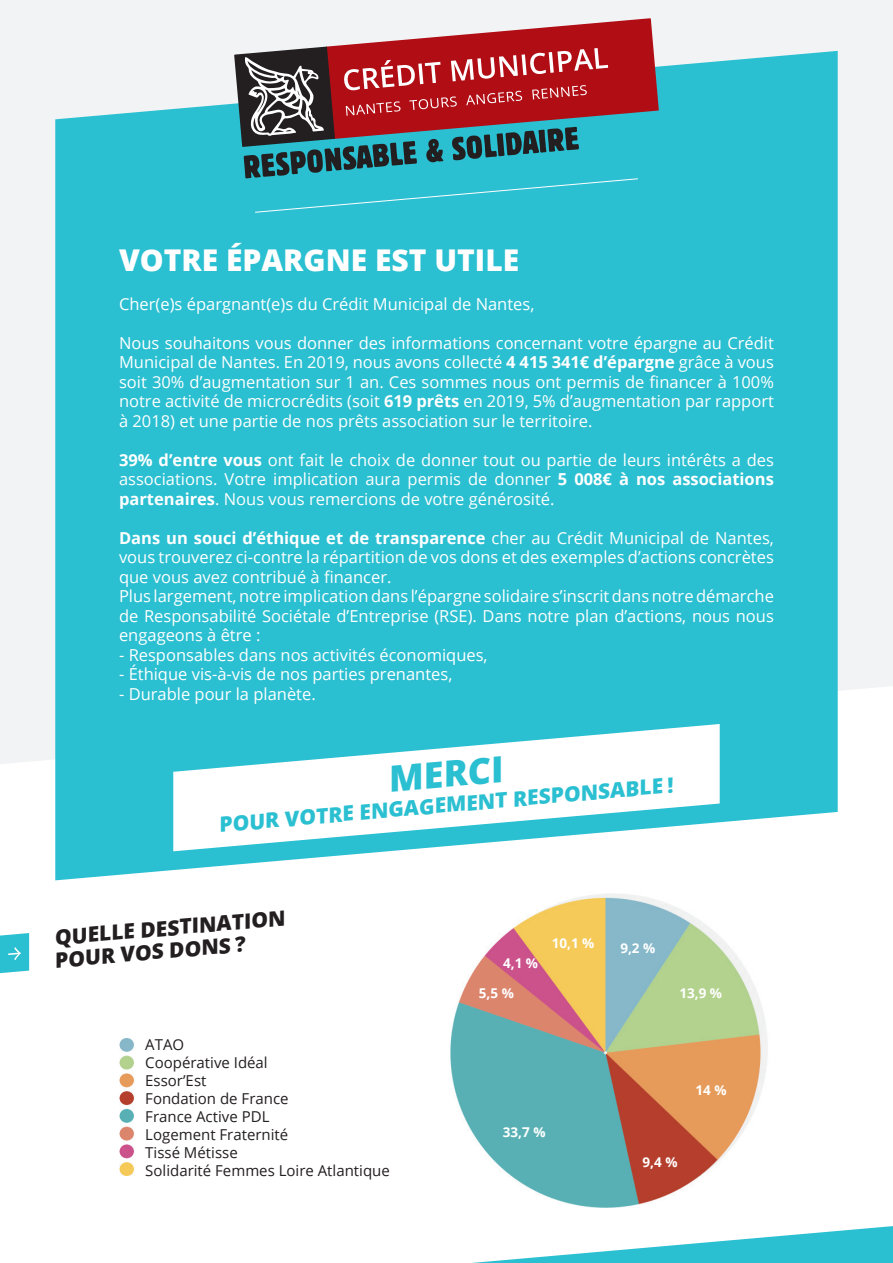
<style>
.page{position:relative;width:893px;height:1263px;background:#fff}
.page>*{position:absolute;margin:0;border:0;box-sizing:border-box;transform-origin:0 0}
.t1{font:800 36px "Open Sans";color:#2abfd1}
.t2{font:800 30px "Open Sans";color:#fff}
.t3{font:800 21px "Open Sans";color:#2abfd1}
.t4{font:800 21px/22.5px "Open Sans";color:#231f20}
.t5{font:16.5px/19.5px "Open Sans";color:#fff;text-align:justify}
.t6{font:15px/18px "Open Sans";color:#231f20}
.t7{font:700 13.5px "Open Sans";color:#fff}
.s1{font-weight:700}
</style>
<div class="page">
<div style="left:0;top:0;width:893px;height:764px;background:#f2f3f4"></div>
<div style="left:55px;top:51px;width:783px;height:829px;background:#2abfd1"></div>
<svg style="left:173px;top:724px;width:547px;height:127px"></svg>
<img style="left:450px;top:894px;width:318px;height:314px">
<img style="left:119px;top:1038px;width:15px;height:138px">
<svg style="left:472px;top:1226px;width:421px;height:37px"></svg>
<svg style="left:0;top:933px;width:29px;height:41px"></svg>
<svg style="left:234px;top:18px;width:425px;height:195px;background:#75757f"></svg>
<h2 class="t2" style="left:119px;top:248px;width:402px">VOTRE ÉPARGNE EST UTILE</h2>
<p class="t5" style="left:119px;top:296px;width:417px">Cher(e)s épargnant(e)s du Crédit Municipal de Nantes,</p>
<p class="t5" style="left:119px;top:335px;width:656px">Nous souhaitons vous donner des informations concernant votre épargne au Crédit Municipal de Nantes. En 2019, nous avons collecté <span class="s1">4 415 341€ d’épargne</span> grâce à vous soit 30% d’augmentation sur 1 an. Ces sommes nous ont permis de financer à 100% notre activité de microcrédits (soit <span class="s1">619 prêts</span> en 2019, 5% d’augmentation par rapport à 2018) et une partie de nos prêts association sur le territoire.</p>
<p class="t5" style="left:119px;top:452px;width:656px"><span class="s1">39% d’entre vous</span> ont fait le choix de donner tout ou partie de leurs intérêts a des associations. Votre implication aura permis de donner <span class="s1">5 008€ à nos associations partenaires</span>. Nous vous remercions de votre générosité.</p>
<p class="t5" style="left:119px;top:530px;width:656px;text-align:left"><span class="s1">Dans un souci d’éthique et de transparence</span> cher au Crédit Municipal de Nantes, vous trouverez ci-contre la répartition de vos dons et des exemples d’actions concrètes que vous avez contribué à financer.<br>Plus largement, notre implication dans l’épargne solidaire s’inscrit dans notre démarche de Responsabilité Sociétale d’Entreprise (RSE). Dans notre plan d’actions, nous nous engageons à être :</p>
<p class="t5" style="left:119px;top:647px;width:370px">- Responsables dans nos activités économiques,</p>
<p class="t5" style="left:119px;top:666px;width:335px">- Éthique vis-à-vis de nos parties prenantes,</p>
<p class="t5" style="left:119px;top:686px;width:198px">- Durable pour la planète.</p>
<h1 class="t1" style="left:387px;top:764px;width:116px;rotate:-5deg">MERCI</h1>
<p class="t3" style="left:218px;top:816px;width:457px;rotate:-5deg">POUR VOTRE ENGAGEMENT RESPONSABLE !</p>
<p class="t4" style="left:52px;top:929px;width:235px;rotate:-5deg">QUELLE DESTINATION<br>POUR VOS DONS ?</p>
<p class="t6" style="left:145px;top:1037px;width:246px">ATAO<br>Coopérative Idéal<br>Essor’Est<br>Fondation de France<br>France Active PDL<br>Logement Fraternité<br>Tissé Métisse<br>Solidarité Femmes Loire Atlantique</p>
<p class="t7" style="left:503px;top:957px;width:37px">4,1 %</p>
<p class="t7" style="left:479px;top:988px;width:37px">5,5 %</p>
<p class="t7" style="left:552px;top:938px;width:44px">10,1 %</p>
<p class="t7" style="left:620px;top:943px;width:37px">9,2 %</p>
<p class="t7" style="left:679px;top:988px;width:44px">13,9 %</p>
<p class="t7" style="left:503px;top:1127px;width:44px">33,7 %</p>
<p class="t7" style="left:695px;top:1085px;width:33px">14 %</p>
<p class="t7" style="left:642px;top:1157px;width:37px">9,4 %</p>
</div>
